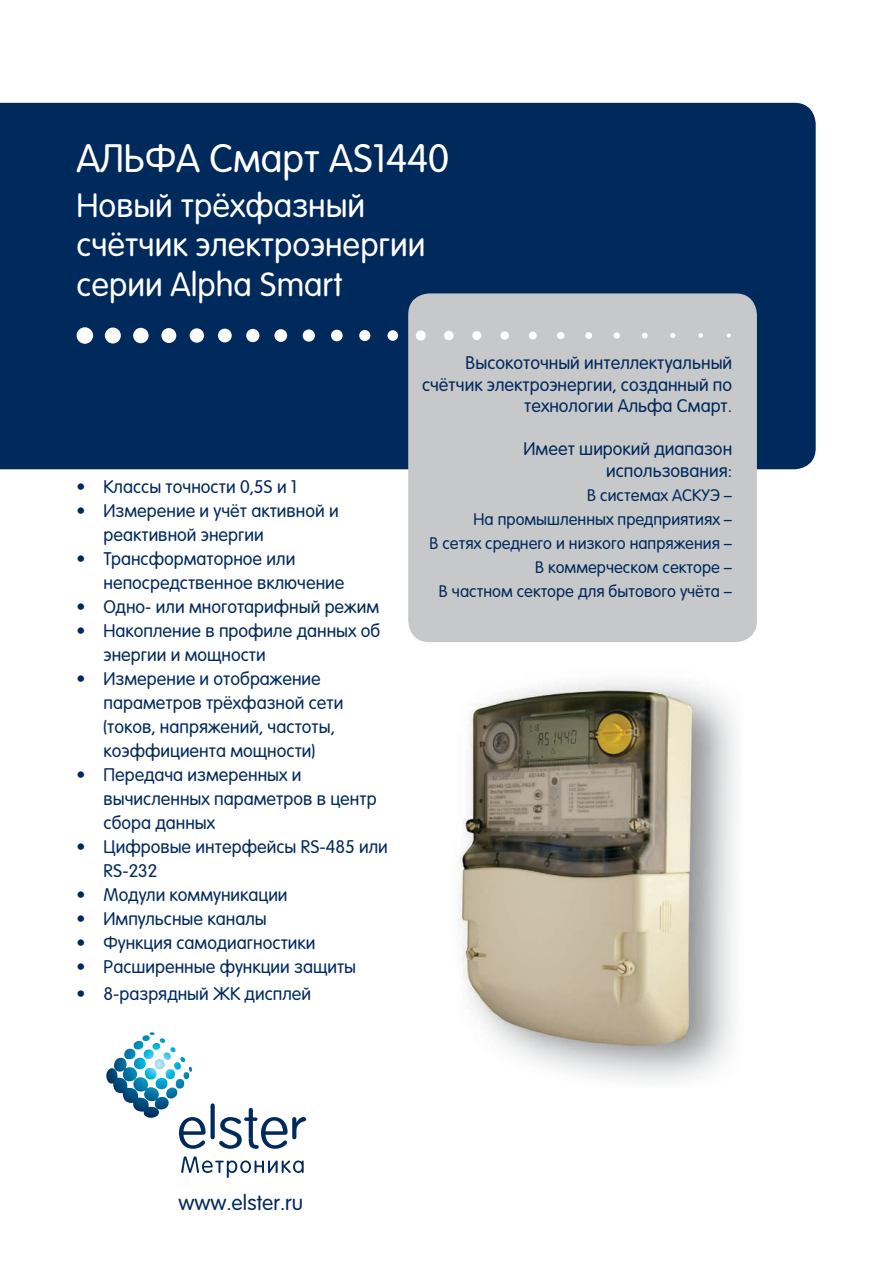
<style>
.page{position:relative;width:893px;height:1263px;background:#fff}
.page>*{position:absolute;margin:0;border:0;box-sizing:border-box;transform-origin:0 0}
.t1{font:300 39px "Sans Rounded";color:#fff}
.t2{font:300 33px/39.6px "Sans Rounded";color:#fff}
.t3{font:300 21px "Sans Rounded";color:#00295c}
.t4{font:300 18px/24px "Sans Rounded";color:#00295c}
.t5{font:300 16.5px/24px "Sans Rounded";color:#00295c;text-align:right}
</style>
<div class="page">
<div style="left:0;top:103px;width:816px;height:366px;background:#00295c"></div>
<div style="left:408px;top:293px;width:349px;height:349px;background:#c7c8ca;border-radius:21px"></div>
<div style="left:77px;top:327px;width:16px;height:17px;background:#fff;border-radius:50%"></div>
<div style="left:105px;top:328px;width:16px;height:15px;background:#fff;border-radius:50%"></div>
<div style="left:133px;top:328px;width:16px;height:15px;background:#fff;border-radius:50%"></div>
<div style="left:161px;top:328px;width:15px;height:15px;background:#fff;border-radius:50%"></div>
<div style="left:190px;top:328px;width:14px;height:15px;background:#fff;border-radius:50%"></div>
<div style="left:218px;top:329px;width:14px;height:13px;background:#fff;border-radius:50%"></div>
<div style="left:246px;top:329px;width:13px;height:13px;background:#fff;border-radius:50%"></div>
<div style="left:274px;top:329px;width:13px;height:13px;background:#fff;border-radius:50%"></div>
<div style="left:303px;top:329px;width:12px;height:13px;background:#fff;border-radius:50%"></div>
<div style="left:331px;top:330px;width:12px;height:11px;background:#fff;border-radius:50%"></div>
<div style="left:359px;top:330px;width:11px;height:11px;background:#fff;border-radius:50%"></div>
<div style="left:387px;top:330px;width:11px;height:11px;background:#fff;border-radius:50%"></div>
<div style="left:416px;top:330px;width:10px;height:11px;background:#fff;border-radius:50%"></div>
<div style="left:444px;top:331px;width:10px;height:9px;background:#fff;border-radius:50%"></div>
<div style="left:472px;top:331px;width:9px;height:9px;background:#fff;border-radius:50%"></div>
<div style="left:501px;top:331px;width:8px;height:9px;background:#fff;border-radius:50%"></div>
<div style="left:529px;top:332px;width:8px;height:7px;background:#fff;border-radius:50%"></div>
<div style="left:557px;top:332px;width:7px;height:7px;background:#fff;border-radius:50%"></div>
<div style="left:585px;top:332px;width:7px;height:7px;background:#fff;border-radius:50%"></div>
<div style="left:614px;top:332px;width:6px;height:7px;background:#fff;border-radius:50%"></div>
<svg style="left:642px;top:333px;width:6px;height:5px"></svg>
<svg style="left:670px;top:333px;width:5px;height:5px"></svg>
<svg style="left:698px;top:333px;width:5px;height:5px"></svg>
<svg style="left:727px;top:333px;width:4px;height:5px"></svg>
<img style="left:458px;top:675px;width:250px;height:377px">
<svg style="left:106px;top:1032px;width:200px;height:117px"></svg>
<svg style="left:181px;top:1156px;width:123px;height:22px"></svg>
<h1 class="t1" style="left:77px;top:133px;width:374px">АЛЬФА Смарт AS1440</h1>
<h2 class="t2" style="left:77px;top:184px;width:350px">Новый трёхфазный счётчик электроэнергии серии Alpha Smart</h2>
<p class="t4" style="left:77px;top:474px;width:222px">• Классы точности 0,5S и 1</p>
<p class="t4" style="left:104px;top:498px;width:237px;text-indent:-27px">• Измерение и учёт активной и реактивной энергии</p>
<p class="t4" style="left:104px;top:546px;width:243px;text-indent:-27px">• Трансформаторное или непосредственное включение</p>
<p class="t4" style="left:77px;top:594px;width:304px">• Одно- или многотарифный режим</p>
<p class="t4" style="left:104px;top:618px;width:278px;text-indent:-27px">• Накопление в профиле данных об энергии и мощности</p>
<p class="t4" style="left:104px;top:666px;width:241px;text-indent:-27px">• Измерение и отображение параметров трёхфазной сети (токов, напряжений, частоты, коэффициента мощности)</p>
<p class="t4" style="left:104px;top:762px;width:275px;text-indent:-27px">• Передача измеренных и вычисленных параметров в центр сбора данных</p>
<p class="t4" style="left:104px;top:834px;width:286px;text-indent:-27px">• Цифровые интерфейсы RS-485 или<br>RS-232</p>
<p class="t4" style="left:77px;top:882px;width:213px">• Модули коммуникации</p>
<p class="t4" style="left:77px;top:906px;width:192px">• Импульсные каналы</p>
<p class="t4" style="left:77px;top:930px;width:240px">• Функция самодиагностики</p>
<p class="t4" style="left:77px;top:954px;width:281px">• Расширенные функции защиты</p>
<p class="t4" style="left:77px;top:981px;width:236px">• 8-разрядный ЖК дисплей</p>
<p class="t4" style="left:422px;top:351px;width:312px;line-height:21.6px;text-align:right">Высокоточный интеллектуальный счётчик электроэнергии, созданный по технологии Альфа Смарт.</p>
<p class="t4" style="left:524px;top:438px;width:210px;line-height:21.6px;text-align:right">Имеет широкий диапазон использования:</p>
<p class="t5" style="left:429px;top:483px;width:304px">В системах АСКУЭ –<br>На промышленных предприятиях –<br>В сетях среднего и низкого напряжения –<br>В коммерческом секторе –<br>В частном секторе для бытового учёта –</p>
<p class="t3" style="left:179px;top:1189px;width:126px">www.elster.ru</p>
</div>
